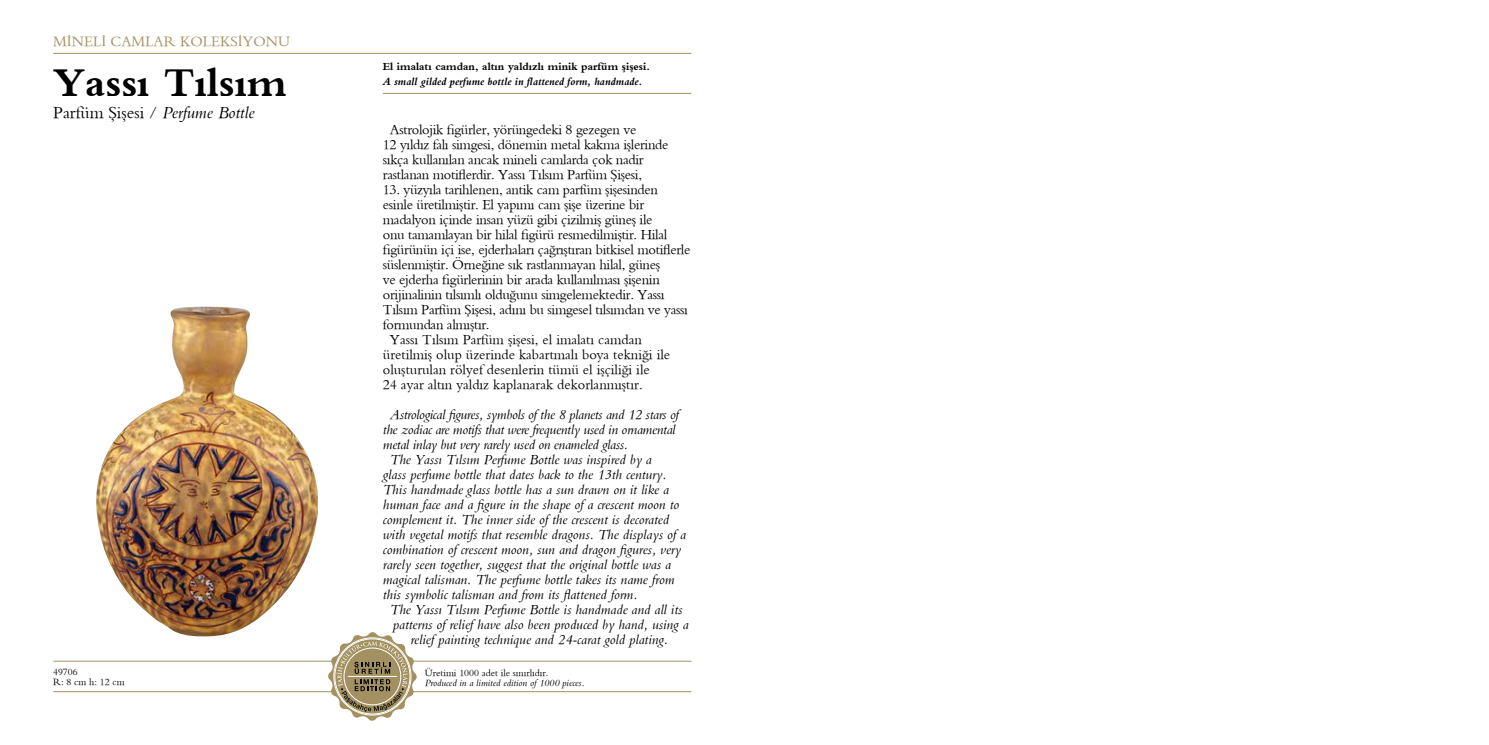
<style>
.page{position:relative;width:1489px;height:745px;background:#fff}
.page>*{position:absolute;margin:0;border:0;box-sizing:border-box;transform-origin:0 0}
.t1{font:700 42.5px "Bembo";color:#000}
.t2{font:17.5px "Bembo";color:#000}
.t3{font:15px "Bembo";color:#a39161}
.t4{font:14.38px/15px "Bembo";letter-spacing:-.02em;color:#000}
.t5{font:italic 14.38px "Bembo";color:#000}
.t6{font:14.38px "Bembo";color:#000}
.t7{font:italic 14.38px "Bembo";letter-spacing:-.02em;color:#000}
.t8{font:italic 700 11.25px "Bembo";color:#000}
.t9{font:700 11.25px "Bembo";color:#000}
.t10{font:10px/10px "Bembo";color:#000}
.t11{font:italic 10px "Bembo";color:#000}
.s1{font-style:italic}
</style>
<div class="page">
<hr style="left:383px;top:93px;width:308px;height:1px;background:#a39161">
<hr style="left:53px;top:53px;width:638px;height:1px;background:#a39161">
<hr style="left:53px;top:660px;width:638px;height:1px;background:#a39161">
<hr style="left:53px;top:691px;width:638px;height:1px;background:#a39161">
<svg style="left:327px;top:632px;width:90px;height:89px"></svg>
<img style="left:96px;top:306px;width:223px;height:330px">
<p class="t3" style="left:53px;top:32px;width:238px">MİNELİ CAMLAR KOLEKSİYONU</p>
<h1 class="t1" style="left:53px;top:57px;width:235px">Yassı Tılsım</h1>
<p class="t2" style="left:53px;top:102px;width:203px">Parfüm Şişesi / <span class="s1">Perfume Bottle</span></p>
<p class="t10" style="left:53px;top:666px;width:73px">49706<br>R: 8 cm h: 12 cm</p>
<p class="t9" style="left:383px;top:59px;width:268px">El imalatı camdan, altın yaldızlı minik parfüm şişesi.</p>
<p class="t8" style="left:383px;top:74px;width:261px">A small gilded perfume bottle in flattened form, handmade.</p>
<p class="t4" style="left:383px;top:121px;width:287px;text-indent:7px">Astrolojik figürler, yörüngedeki 8 gezegen ve<br>12 yıldız falı simgesi, dönemin metal kakma işlerinde sıkça kullanılan ancak mineli camlarda çok nadir rastlanan motiflerdir. Yassı Tılsım Parfüm Şişesi,</p>
<p class="t4" style="left:383px;top:181px;width:276px">13. yüzyıla tarihlenen, antik cam parfüm şişesinden</p>
<p class="t4" style="left:383px;top:196px;width:263px">esinle üretilmiştir. El yapımı cam şişe üzerine bir</p>
<p class="t4" style="left:383px;top:211px;width:271px">madalyon içinde insan yüzü gibi çizilmiş güneş ile</p>
<p class="t4" style="left:383px;top:226px;width:286px">onu tamamlayan bir hilal figürü resmedilmiştir. Hilal</p>
<p class="t4" style="left:383px;top:241px;width:309px">figürünün içi ise, ejderhaları çağrıştıran bitkisel motiflerle</p>
<p class="t4" style="left:383px;top:256px;width:279px">süslenmiştir. Örneğine sık rastlanmayan hilal, güneş</p>
<p class="t4" style="left:383px;top:271px;width:278px">ve ejderha figürlerinin bir arada kullanılması şişenin</p>
<p class="t4" style="left:383px;top:286px;width:283px">orijinalinin tılsımlı olduğunu simgelemektedir. Yassı</p>
<p class="t4" style="left:383px;top:301px;width:306px">Tılsım Parfüm Şişesi, adını bu simgesel tılsımdan ve yassı</p>
<p class="t4" style="left:383px;top:316px;width:108px">formundan almıştır.</p>
<p class="t6" style="left:390px;top:330px;width:253px">Yassı Tılsım Parfüm şişesi, el imalatı camdan</p>
<p class="t6" style="left:383px;top:345px;width:289px">üretilmiş olup üzerinde kabartmalı boya tekniği ile</p>
<p class="t6" style="left:383px;top:360px;width:268px">oluşturulan rölyef desenlerin tümü el işçiliği ile</p>
<p class="t6" style="left:383px;top:375px;width:261px">24 ayar altın yaldız kaplanarak dekorlanmıştır.</p>
<p class="t7" style="left:390px;top:405px;width:290px">Astrological figures, symbols of the 8 planets and 12 stars of</p>
<p class="t7" style="left:383px;top:420px;width:294px">the zodiac are motifs that were frequently used in ornamental</p>
<p class="t7" style="left:383px;top:435px;width:247px">metal inlay but very rarely used on enameled glass.</p>
<p class="t5" style="left:390px;top:450px;width:263px">The Yassı Tılsım Perfume Bottle was inspired by a</p>
<p class="t5" style="left:383px;top:465px;width:285px">glass perfume bottle that dates back to the 13th century.</p>
<p class="t5" style="left:383px;top:480px;width:288px">This handmade glass bottle has a sun drawn on it like a</p>
<p class="t5" style="left:383px;top:495px;width:298px">human face and a figure in the shape of a crescent moon to</p>
<p class="t5" style="left:383px;top:510px;width:288px">complement it. The inner side of the crescent is decorated</p>
<p class="t5" style="left:383px;top:525px;width:304px">with vegetal motifs that resemble dragons. The displays of a</p>
<p class="t5" style="left:383px;top:540px;width:300px">combination of crescent moon, sun and dragon figures, very</p>
<p class="t5" style="left:383px;top:555px;width:289px">rarely seen together, suggest that the original bottle was a</p>
<p class="t5" style="left:383px;top:570px;width:293px">magical talisman. The perfume bottle takes its name from</p>
<p class="t5" style="left:383px;top:585px;width:256px">this symbolic talisman and from its flattened form.</p>
<p class="t5" style="left:390px;top:600px;width:294px">The Yassı Tılsım Perfume Bottle is handmade and all its</p>
<p class="t5" style="left:393px;top:615px;width:297px">patterns of relief have also been produced by hand, using a</p>
<p class="t5" style="left:410px;top:630px;width:259px">relief painting technique and 24-carat gold plating.</p>
<p class="t10" style="left:425px;top:666px;width:125px">Üretimi 1000 adet ile sınırlıdır.</p>
<p class="t11" style="left:425px;top:676px;width:161px">Produced in a limited edition of 1000 pieces.</p>
</div>
